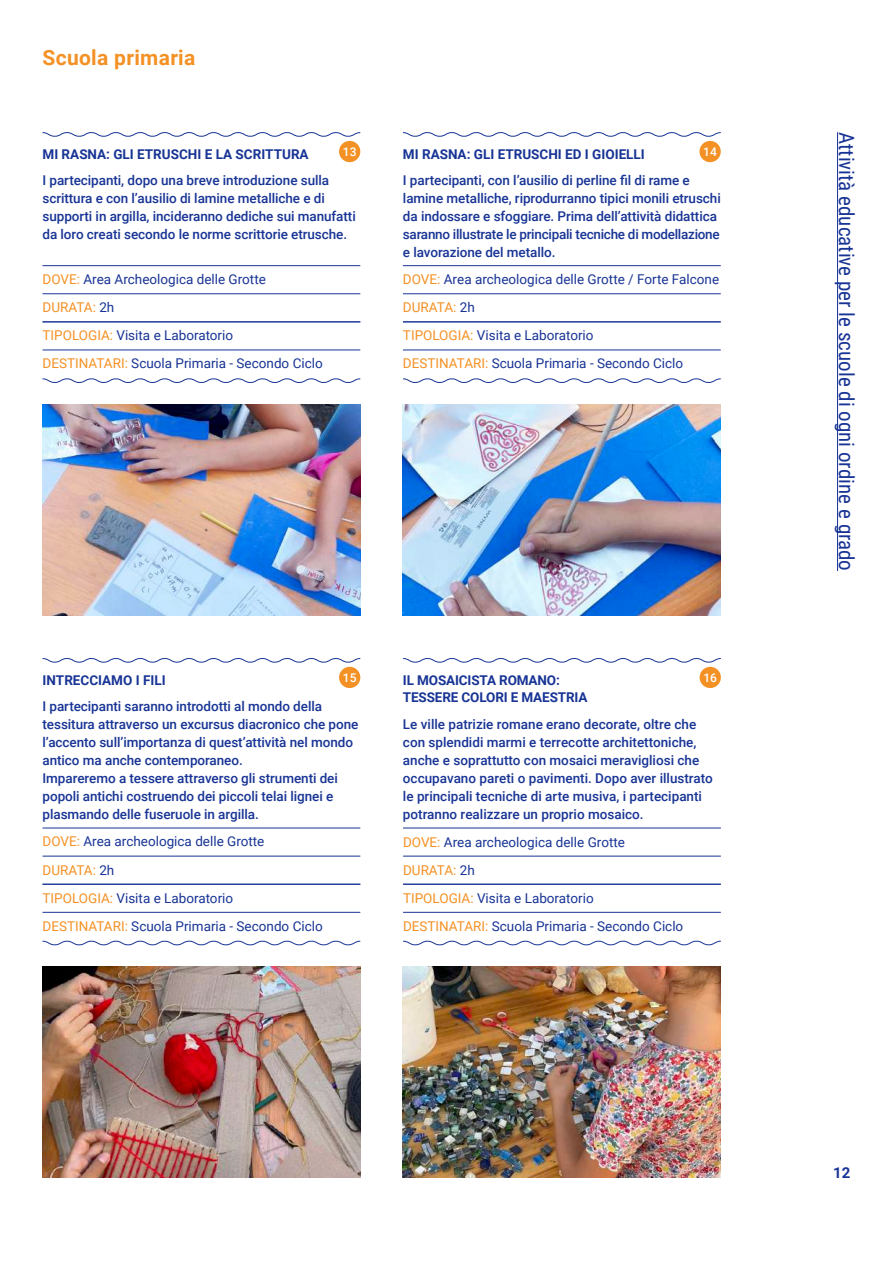
<style>
.page{position:relative;width:893px;height:1263px;background:#fff}
.page>*{position:absolute;margin:0;border:0;box-sizing:border-box;transform-origin:0 0}
.t1{font:21px "Roboto Condensed";color:#183495}
.t2{font:700 21px "Roboto";letter-spacing:.015em;color:#f49125}
.t3{font:700 15px "Roboto";color:#183495}
.t4{font:500 13.5px/18px "Roboto";letter-spacing:-.005em;color:#183495}
.t5{font:13.5px/28px "Roboto";color:#183495}
.t6{font:700 13.5px/17.7px "Roboto";color:#183495}
.t7{font:13.5px "Roboto";color:#f49125}
.t8{font:500 12px "Roboto";color:#fff}
.s1{color:#f49125}
.s2{color:#183495}
</style>
<div class="page">
<div style="left:699px;top:141px;width:22px;height:21px;background:#f49125;border-radius:50%"></div>
<div style="left:339px;top:141px;width:21px;height:21px;background:#f49125;border-radius:50%"></div>
<svg style="left:403px;top:378px;width:318px;height:5px"></svg>
<svg style="left:42px;top:378px;width:319px;height:5px"></svg>
<hr style="left:403px;top:265px;width:318px;height:1px;background:#183495">
<hr style="left:43px;top:265px;width:317px;height:1px;background:#183495">
<hr style="left:403px;top:293px;width:318px;height:1px;background:#183495">
<hr style="left:43px;top:293px;width:317px;height:1px;background:#183495">
<hr style="left:403px;top:350px;width:318px;height:1px;background:#183495">
<hr style="left:43px;top:350px;width:317px;height:1px;background:#183495">
<hr style="left:403px;top:321px;width:318px;height:1px;background:#183495">
<hr style="left:43px;top:321px;width:317px;height:1px;background:#183495">
<img style="left:43px;top:404px;width:317px;height:212px">
<img style="left:403px;top:404px;width:318px;height:212px">
<img style="left:403px;top:966px;width:318px;height:212px">
<img style="left:43px;top:966px;width:317px;height:212px">
<svg style="left:403px;top:132px;width:318px;height:5px"></svg>
<svg style="left:42px;top:132px;width:319px;height:5px"></svg>
<div style="left:700px;top:667px;width:21px;height:21px;background:#f49125;border-radius:50%"></div>
<svg style="left:42px;top:658px;width:319px;height:5px"></svg>
<div style="left:339px;top:667px;width:21px;height:21px;background:#f49125;border-radius:50%"></div>
<svg style="left:42px;top:940px;width:319px;height:6px"></svg>
<hr style="left:43px;top:828px;width:317px;height:1px;background:#183495">
<hr style="left:43px;top:856px;width:317px;height:1px;background:#183495">
<hr style="left:43px;top:912px;width:317px;height:1px;background:#183495">
<hr style="left:43px;top:884px;width:317px;height:1px;background:#183495">
<svg style="left:403px;top:940px;width:318px;height:6px"></svg>
<hr style="left:403px;top:828px;width:318px;height:1px;background:#183495">
<hr style="left:403px;top:856px;width:318px;height:1px;background:#183495">
<hr style="left:403px;top:912px;width:318px;height:1px;background:#183495">
<hr style="left:403px;top:884px;width:318px;height:1px;background:#183495">
<svg style="left:403px;top:658px;width:318px;height:5px"></svg>
<hr style="left:837px;top:132px;width:1px;height:439px;background:#183495">
<h1 class="t2" style="left:43px;top:42px;width:154px">Scuola primaria</h1>
<p class="t6" style="left:43px;top:144px;width:268px">MI RASNA: GLI ETRUSCHI E LA SCRITTURA</p>
<p class="t8" style="left:343px;top:144px;width:15px">13</p>
<p class="t6" style="left:403px;top:144px;width:243px">MI RASNA: GLI ETRUSCHI ED I GIOIELLI</p>
<p class="t8" style="left:703px;top:144px;width:15px">14</p>
<p class="t4" style="left:403px;top:170px;width:319px">I partecipanti, con l’ausilio di perline fil di rame e lamine metalliche, riprodurranno tipici monili etruschi da indossare e sfoggiare. Prima dell’attività didattica saranno illustrate le principali tecniche di modellazione e lavorazione del metallo.</p>
<p class="t4" style="left:43px;top:170px;width:315px">I partecipanti, dopo una breve introduzione sulla scrittura e con l’ausilio di lamine metalliche e di supporti in argilla, incideranno dediche sui manufatti da loro creati secondo le norme scrittorie etrusche.</p>
<p class="t5" style="left:43px;top:265px;width:225px"><span class="s1">DOVE:</span> Area Archeologica delle Grotte</p>
<p class="t5" style="left:403px;top:265px;width:318px"><span class="s1">DOVE:</span> Area archeologica delle Grotte / Forte Falcone</p>
<p class="t7" style="left:43px;top:298px;width:73px">DURATA: <span class="s2">2h</span></p>
<p class="t7" style="left:403px;top:298px;width:73px">DURATA: <span class="s2">2h</span></p>
<p class="t5" style="left:43px;top:321px;width:192px"><span class="s1">TIPOLOGIA:</span> Visita e Laboratorio</p>
<p class="t5" style="left:403px;top:321px;width:192px"><span class="s1">TIPOLOGIA:</span> Visita e Laboratorio</p>
<p class="t5" style="left:43px;top:349px;width:282px"><span class="s1">DESTINATARI:</span> Scuola Primaria - Secondo Ciclo</p>
<p class="t5" style="left:403px;top:349px;width:282px"><span class="s1">DESTINATARI:</span> Scuola Primaria - Secondo Ciclo</p>
<p class="t8" style="left:343px;top:670px;width:15px">15</p>
<p class="t8" style="left:703px;top:670px;width:15px">16</p>
<p class="t6" style="left:43px;top:670px;width:125px">INTRECCIAMO I FILI</p>
<p class="t4" style="left:43px;top:696px;width:317px">I partecipanti saranno introdotti al mondo della tessitura attraverso un excursus diacronico che pone l’accento sull’importanza di quest’attività nel mondo antico ma anche contemporaneo.<br>Impareremo a tessere attraverso gli strumenti dei popoli antichi costruendo dei piccoli telai lignei e plasmando delle fuseruole in argilla.</p>
<p class="t6" style="left:403px;top:670px;width:186px">IL MOSAICISTA ROMANO:<br>TESSERE COLORI E MAESTRIA</p>
<p class="t4" style="left:403px;top:715px;width:311px">Le ville patrizie romane erano decorate, oltre che con splendidi marmi e terrecotte architettoniche, anche e soprattutto con mosaici meravigliosi che occupavano pareti o pavimenti. Dopo aver illustrato le principali tecniche di arte musiva, i partecipanti potranno realizzare un proprio mosaico.</p>
<p class="t5" style="left:43px;top:827px;width:282px"><span class="s1">DOVE:</span> Area archeologica delle Grotte<br><span class="s1">DURATA:</span> 2h<br><span class="s1">TIPOLOGIA:</span> Visita e Laboratorio<br><span class="s1">DESTINATARI:</span> Scuola Primaria - Secondo Ciclo</p>
<p class="t5" style="left:403px;top:828px;width:282px"><span class="s1">DOVE:</span> Area archeologica delle Grotte<br><span class="s1">DURATA:</span> 2h<br><span class="s1">TIPOLOGIA:</span> Visita e Laboratorio<br><span class="s1">DESTINATARI:</span> Scuola Primaria - Secondo Ciclo</p>
<h1 class="t1" style="left:861px;top:132px;width:440px;rotate:90deg">Attività educative per le scuole di ogni ordine e grado</h1>
<p class="t3" style="left:833px;top:1162px;width:19px">12</p>
</div>
